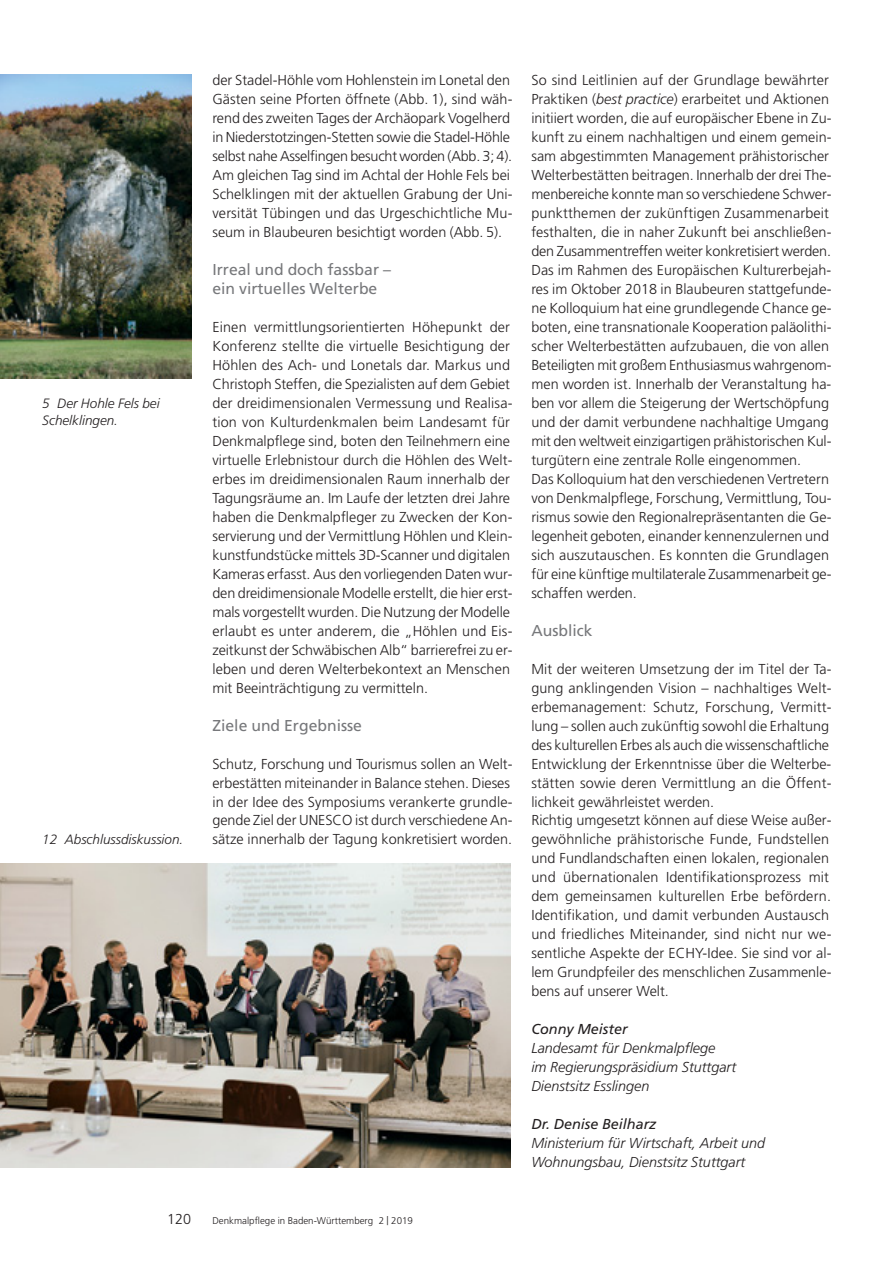
<style>
.page{position:relative;width:893px;height:1263px;background:#fff}
.page>*{position:absolute;margin:0;border:0;box-sizing:border-box;transform-origin:0 0}
.t1{font:15.75px/19px "Frutiger";color:#77787b}
.t2{font:300 14.4px/19px "Frutiger";color:#231f20}
.t3{font:italic 300 14.4px/19px "Frutiger";color:#231f20}
.t4{font:italic 14.4px "Frutiger";color:#231f20}
.t5{font:italic 300 13.5px/17.2px "Frutiger";color:#231f20}
.t6{font:300 9.75px "Frutiger";color:#231f20}
.s1{font-size:12px}
.s2{font-style:italic}
</style>
<div class="page">
<img style="left:0;top:74px;width:191px;height:305px">
<img style="left:0;top:863px;width:510px;height:304px">
<p class="t5" style="left:42px;top:396px;width:119px">5 Der Hohle Fels bei<br>Schelklingen.</p>
<p class="t5" style="left:42px;top:832px;width:143px">12 Abschlussdiskussion.</p>
<p class="t2" style="left:167px;top:1211px;width:26px">120</p>
<p class="t2" style="left:212px;top:72px;width:302px">der Stadel-Höhle vom Hohlenstein im Lonetal den Gästen seine Pforten öffnete (Abb. 1), sind wäh&shy;rend des zweiten Tages der Archäopark Vogelherd in Niederstotzingen-Stetten sowie die Stadel-Höhle selbst nahe Asselfingen besucht worden (Abb. 3; 4).<br>Am gleichen Tag sind im Achtal der Hohle Fels bei Schelklingen mit der aktuellen Grabung der Uni&shy;versität Tübingen und das Urgeschichtliche Mu&shy;seum in Blaubeuren besichtigt worden (Abb. 5).</p>
<p class="t1" style="left:212px;top:261px;width:180px">Irreal und doch fassbar – ein virtuelles Welterbe</p>
<p class="t2" style="left:212px;top:319px;width:302px">Einen vermittlungsorientierten Höhepunkt der Konferenz stellte die virtuelle Besichtigung der Höhlen des Ach- und Lonetals dar. Markus und Christoph Steffen, die Spezialisten auf dem Gebiet der dreidimensionalen Vermessung und Realisa&shy;tion von Kulturdenkmalen beim Landesamt für Denkmalpflege sind, boten den Teilnehmern eine virtuelle Erlebnistour durch die Höhlen des Welt&shy;erbes im dreidimensionalen Raum innerhalb der Tagungsräume an. Im Laufe der letzten drei Jahre haben die Denkmalpfleger zu Zwecken der Kon&shy;servierung und der Vermittlung Höhlen und Klein&shy;kunstfundstücke mittels 3D-Scanner und digitalen Kameras erfasst. Aus den vorliegenden Daten wur&shy;den dreidimensionale Modelle erstellt, die hier erst&shy;mals vorgestellt wurden. Die Nutzung der Modelle erlaubt es unter anderem, die „Höhlen und Eis&shy;zeitkunst der Schwäbischen Alb“ barrierefrei zu er&shy;leben und deren Welterbekontext an Menschen mit Beeinträchtigung zu vermitteln.</p>
<p class="t1" style="left:212px;top:717px;width:151px">Ziele und Ergebnisse</p>
<p class="t2" style="left:212px;top:755px;width:302px">Schutz, Forschung und Tourismus sollen an Welt&shy;erbestätten miteinander in Balance stehen. Dieses in der Idee des Symposiums verankerte grundle&shy;gende Ziel der UNESCO ist durch verschiedene An&shy;sätze innerhalb der Tagung konkretisiert worden.</p>
<p class="t6" style="left:212px;top:1217px;width:202px">Denkmalpflege in Baden-Württemberg 2 <span class="s1">|</span> 2019</p>
<p class="t2" style="left:531px;top:72px;width:302px">So sind Leitlinien auf der Grundlage bewährter Praktiken (<span class="s2">best practice</span>) erarbeitet und Aktionen initiiert worden, die auf europäischer Ebene in Zu&shy;kunft zu einem nachhaltigen und einem gemein&shy;sam abgestimmten Management prähistorischer Welterbestätten beitragen. Innerhalb der drei The&shy;menbereiche konnte man so verschiedene Schwer&shy;punktthemen der zukünftigen Zusammenarbeit festhalten, die in naher Zukunft bei anschließen&shy;den Zusammentreffen weiter konkretisiert werden.<br>Das im Rahmen des Europäischen Kulturerbejah&shy;res im Oktober 2018 in Blaubeuren stattgefunde - ne Kolloquium hat eine grundlegende Chance ge&shy;boten, eine transnationale Kooperation paläolithi - scher Welterbestätten aufzubauen, die von allen Beteiligten mit großem Enthusiasmus wahrgenom - men worden ist. Innerhalb der Veranstaltung ha&shy;ben vor allem die Steigerung der Wertschöpfung und der damit verbundene nachhaltige Umgang mit den weltweit einzigartigen prähistorischen Kul&shy;turgütern eine zentrale Rolle eingenommen.<br>Das Kolloquium hat den verschiedenen Vertretern von Denkmalpflege, Forschung, Vermittlung, Tou&shy;rismus sowie den Regionalrepräsentanten die Ge&shy;legenheit geboten, einander kennenzulernen und sich auszutauschen. Es konnten die Grundlagen für eine künftige multilaterale Zusammenarbeit ge&shy;schaffen werden.</p>
<p class="t1" style="left:531px;top:622px;width:63px">Ausblick</p>
<p class="t2" style="left:531px;top:660px;width:302px">Mit der weiteren Umsetzung der im Titel der Ta&shy;gung anklingenden Vision – nachhaltiges Welt - erbe mana gement: Schutz, Forschung, Vermitt&shy;lung – sollen auch zukünftig sowohl die Erhaltung des kulturellen Erbes als auch die wissenschaft liche Entwicklung der Erkenntnisse über die Welterbe&shy;stätten sowie deren Vermittlung an die Öffent&shy;lichkeit gewährleistet werden.<br>Richtig umgesetzt können auf diese Weise außer&shy;gewöhnliche prähistorische Funde, Fundstellen und Fundlandschaften einen lokalen, regionalen und übernationalen Identifikationsprozess mit dem gemeinsamen kulturellen Erbe befördern.<br>Identifikation, und damit verbunden Austausch und friedliches Miteinander, sind nicht nur we&shy;sentliche Aspekte der ECHY-Idee. Sie sind vor al&shy;lem Grundpfeiler des menschlichen Zusammenle&shy;bens auf unserer Welt.</p>
<p class="t4" style="left:531px;top:1024px;width:98px">Conny Meister</p>
<p class="t3" style="left:531px;top:1040px;width:206px">Landesamt für Denkmalpflege<br>im Regierungspräsidium Stuttgart<br>Dienstsitz Esslingen</p>
<p class="t4" style="left:531px;top:1118px;width:127px">Dr. Denise Beilharz</p>
<p class="t3" style="left:531px;top:1135px;width:235px">Ministerium für Wirtschaft, Arbeit und<br>Wohnungsbau, Dienstsitz Stuttgart</p>
</div>
